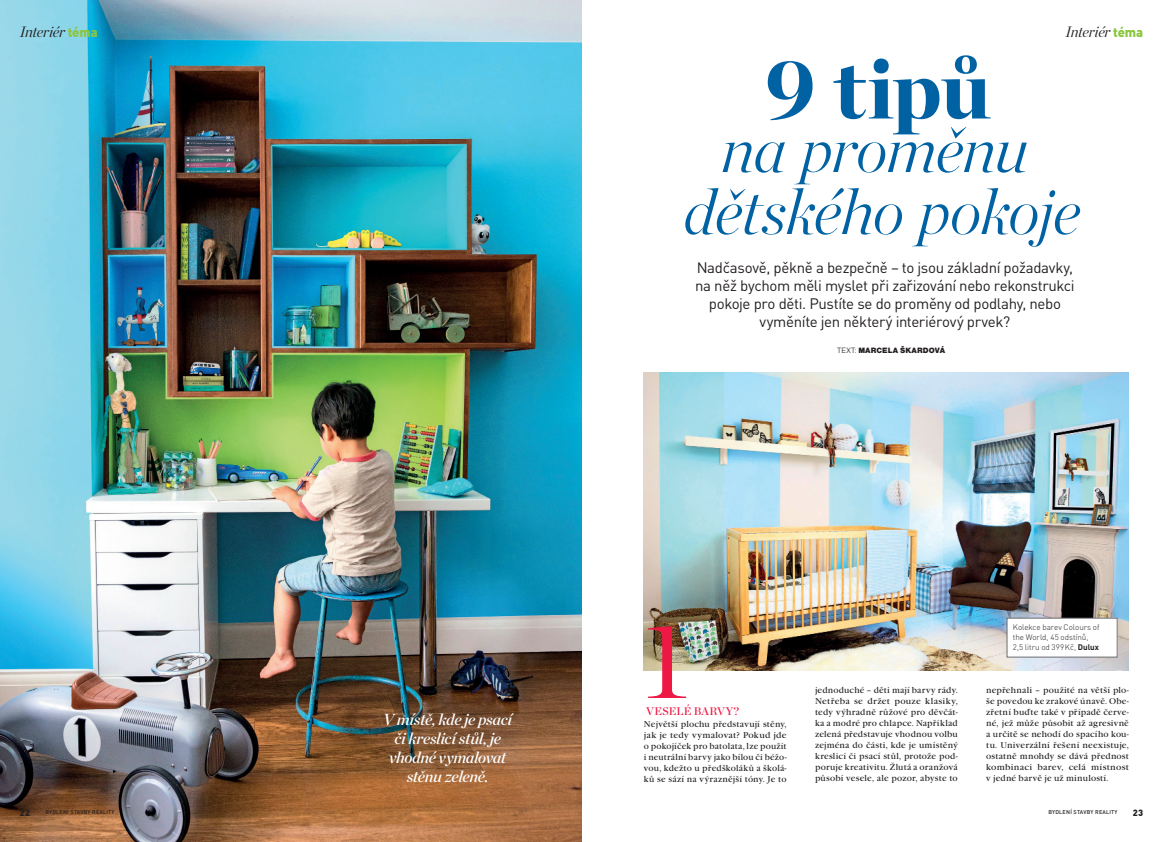
<style>
.page{position:relative;width:1163px;height:842px;background:#fff}
.page>*{position:absolute;margin:0;border:0;box-sizing:border-box;transform-origin:0 0}
.titulek_bickham{font:107.6px "Chronicle Display";color:#ed1844}
.titulek_hlavni{font:900 84.3px "Chronicle Display";color:#0062a3}
.titulek_hlavni-2{font:italic 200 64px "Chronicle Display";letter-spacing:-.015em;color:#0062a3}
.vykrik_italika{font:italic 16px/19px "Chronicle Display Semi";letter-spacing:-.02em;color:#fff;text-align:center}
.perex_DIN{font:15px/18px "DIN Pro";letter-spacing:-.02em;color:#231f20;text-align:center}
.chleba_hlavni_text{font:italic 300 15px "Chronicle Display";letter-spacing:-.025em;color:#231f20}
.mezititulek_SERIF{font:11px "Chronicle Display Semi";letter-spacing:.02em;color:#ed1844}
.t1{font:900 9px "DIN Pro";color:#231f20}
.chleba_neodsazený{font:8.7px/11px "Garamond Itc TOT";letter-spacing:.025em;color:#231f20;text-align:justify}
.box_text{font:300 8px/10px "DIN Pro";letter-spacing:-.005em;color:#231f20}
.credit_clanek{font:8px "Nimbus Sans DOT Blac";letter-spacing:.015em;color:#231f20}
.BSR_dole_vlevo{font:500 5.5px "DIN Pro";letter-spacing:.035em;color:#231f20}
.BSR_dole_vpravo{font:500 5.5px "DIN Pro";letter-spacing:.035em;color:#231f20}
.s1{font-family:"DIN Pro";font-weight:900;font-style:normal;font-size:13px;color:#8bc63e}
.s2{font-family:"Nimbus Sans DOT Ligh"}
.s3{font-weight:700}
</style>
<div class="page">
<img style="left:643px;top:372px;width:485px;height:298px">
<img style="left:0;top:0;width:581px;height:842px">
<div style="left:1006px;top:618px;width:110px;height:39px;background:#fff"></div>
<div style="left:1006px;top:618px;width:111px;height:39px;border:1px solid #6c6d70"></div>
<p class="chleba_hlavni_text" style="left:20px;top:20px;width:79px">Interiér <span class="s1">téma</span></p>
<p class="t1" style="left:20px;top:806px;width:12px">22</p>
<p class="BSR_dole_vlevo" style="left:45px;top:809px;width:71px">BYDLENÍ STAVBY REALITY</p>
<p class="vykrik_italika" style="left:383px;top:709px;width:131px">V místě, kde je psací či kreslicí stůl, je vhodné vymalovat stěnu zeleně.</p>
<p class="titulek_hlavni" style="left:764px;top:19px;width:228px">9 tipů</p>
<p class="titulek_hlavni-2" style="left:721px;top:100px;width:309px">na proměnu</p>
<p class="chleba_hlavni_text" style="left:1065px;top:20px;width:79px">Interiér <span class="s1">téma</span></p>
<p class="titulek_hlavni-2" style="left:683px;top:162px;width:398px">dětského pokoje</p>
<p class="perex_DIN" style="left:695px;top:258px;width:381px">Nadčasově, pěkně a bezpečně – to jsou základní požadavky, na něž bychom měli myslet při zařizování nebo rekonstrukci pokoje pro děti. Pustíte se do proměny od podlahy, nebo vyměníte jen některý interiérový prvek?</p>
<p class="credit_clanek" style="left:837px;top:346px;width:109px"><span class="s2">TEXT:</span> MARCELA ŠKARDOVÁ</p>
<p class="titulek_bickham" style="left:643px;top:578px;width:46px">1</p>
<p class="mezititulek_SERIF" style="left:646px;top:702px;width:94px">VESELÉ BARVY?</p>
<p class="chleba_neodsazený" style="left:643px;top:719px;width:144px">Největší plochu představují stěny, jak je tedy vymalovat? Pokud jde o pokojíček pro batolata, lze použít i neutrální barvy jako bílou či béžo&shy;vou, kdežto u předškoláků a školá&shy;ků se sází na výraznější tóny. Je to</p>
<p class="box_text" style="left:1012px;top:622px;width:88px">Kolekce barev Colours of the World, 45 odstínů,<br>2,5 litru od 399Kč, <span class="s3">Dulux</span></p>
<p class="chleba_neodsazený" style="left:814px;top:685px;width:144px">jednoduché – děti mají barvy rády.<br>Netřeba se držet pouze klasiky, tedy výhradně růžové pro děvčát&shy;ka a modré pro chlapce. Například zelená představuje vhodnou volbu zejména do části, kde je umístěný kreslicí či psací stůl, protože pod&shy;poruje kreativitu. Žlutá a oranžová působí vesele, ale pozor, abyste to</p>
<p class="chleba_neodsazený" style="left:986px;top:685px;width:144px">nepřehnali – použité na větší plo&shy;še povedou ke zrakové únavě. Obe&shy;zřetní buďte také v případě červe&shy;né, jež může působit až agresivně a určitě se nehodí do spacího kou&shy;tu. Univerzální řešení neexistuje, ostatně mnohdy se dává přednost kombinaci barev, celá místnost v jedné barvě je už minulostí.</p>
<p class="BSR_dole_vpravo" style="left:1048px;top:809px;width:71px">BYDLENÍ STAVBY REALITY</p>
<p class="t1" style="left:1132px;top:806px;width:12px">23</p>
</div>
